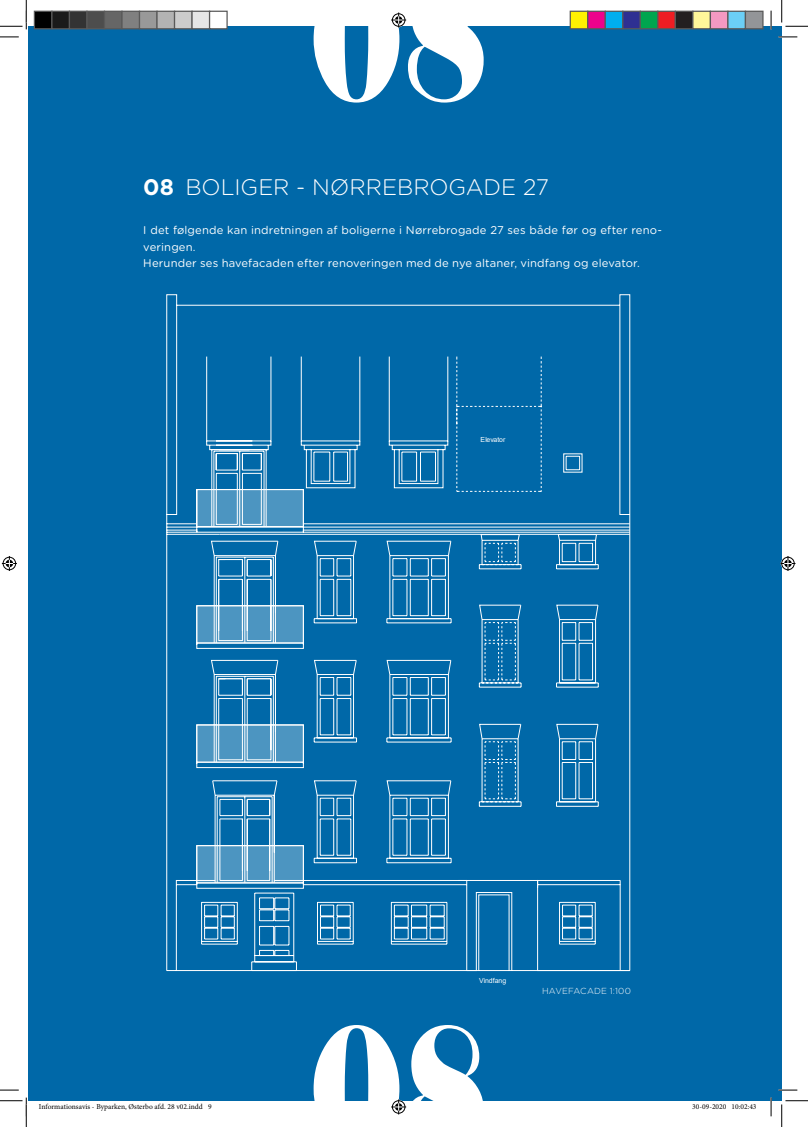
<style>
.page{position:relative;width:808px;height:1127px;background:#fff}
.page>*{position:absolute;margin:0;border:0;box-sizing:border-box;transform-origin:0 0}
.t1{font:169px "Elephant";color:#fff;scale:.74 1}
.t2{font:300 22.5px "Gotham Rounded";color:#fff}
.t3{font:11.25px/16.2px "Gotham Rounded";letter-spacing:.01em;color:#fff}
.t4{font:300 8.75px "Gotham Rounded";letter-spacing:.02em;color:#fff}
.t5{font:7.5px "Minion Pro";color:#000}
.t6{font:7px "Arial";letter-spacing:.005em;color:#fff}
.s1{font-weight:700}
</style>
<div class="page">
<div style="left:28px;top:26px;width:753px;height:1074px;background:#0068a8"></div>
<svg style="left:166px;top:294px;width:464px;height:676px"></svg>
<svg style="left:196px;top:356px;width:434px;height:614px"></svg>
<svg style="left:478px;top:795px;width:43px;height:11px"></svg>
<svg style="left:212px;top:533px;width:386px;height:262px"></svg>
<hr style="left:807px;top:284px;width:1px;height:730px;background:#231f20">
<hr style="left:143px;top:284px;width:507px;height:1px;background:#231f20">
<hr style="left:143px;top:284px;width:1px;height:730px;background:#231f20">
<hr style="left:143px;top:1126px;width:507px;height:1px;background:#231f20">
<svg style="left:0;top:36px;width:19px;height:2px"></svg>
<svg style="left:778px;top:36px;width:19px;height:2px"></svg>
<svg style="left:0;top:1089px;width:19px;height:1px"></svg>
<svg style="left:778px;top:1088px;width:19px;height:2px"></svg>
<svg style="left:770px;top:11px;width:1px;height:18px"></svg>
<svg style="left:770px;top:1097px;width:1px;height:18px"></svg>
<svg style="left:0;top:0;width:27px;height:29px"></svg>
<svg style="left:0;top:1097px;width:27px;height:29px"></svg>
<svg style="left:781px;top:0;width:26px;height:27px"></svg>
<svg style="left:781px;top:1100px;width:27px;height:27px"></svg>
<svg style="left:391px;top:13px;width:15px;height:15px"></svg>
<svg style="left:391px;top:1099px;width:15px;height:15px"></svg>
<svg style="left:2px;top:556px;width:15px;height:15px"></svg>
<svg style="left:780px;top:556px;width:15px;height:15px"></svg>
<div style="left:34px;top:11px;width:18px;height:18px;background:#000"></div>
<div style="left:34px;top:11px;width:18px;height:18px;border:1px solid #595959"></div>
<div style="left:52px;top:11px;width:17px;height:18px;background:#1a1a1a"></div>
<div style="left:51px;top:11px;width:19px;height:18px;border:1px solid #595959"></div>
<div style="left:69px;top:11px;width:18px;height:18px;background:#333"></div>
<div style="left:69px;top:11px;width:19px;height:18px;border:1px solid #595959"></div>
<div style="left:87px;top:11px;width:17px;height:18px;background:#4d4d4d"></div>
<div style="left:86px;top:11px;width:19px;height:18px;border:1px solid #595959"></div>
<div style="left:104px;top:11px;width:18px;height:18px;background:#666"></div>
<div style="left:104px;top:11px;width:18px;height:18px;border:1px solid #595959"></div>
<div style="left:122px;top:11px;width:17px;height:18px;background:#808080"></div>
<div style="left:121px;top:11px;width:19px;height:18px;border:1px solid #595959"></div>
<div style="left:139px;top:11px;width:18px;height:18px;background:#999"></div>
<div style="left:139px;top:11px;width:19px;height:18px;border:1px solid #595959"></div>
<div style="left:157px;top:11px;width:17px;height:18px;background:#b3b3b3"></div>
<div style="left:156px;top:11px;width:19px;height:18px;border:1px solid #595959"></div>
<div style="left:174px;top:11px;width:18px;height:18px;background:#ccc"></div>
<div style="left:174px;top:11px;width:18px;height:18px;border:1px solid #595959"></div>
<div style="left:192px;top:11px;width:17px;height:18px;background:#e6e6e6"></div>
<div style="left:191px;top:11px;width:19px;height:18px;border:1px solid #595959"></div>
<div style="left:209px;top:11px;width:18px;height:18px;background:#fff"></div>
<div style="left:209px;top:11px;width:19px;height:18px;border:1px solid #595959"></div>
<div style="left:570px;top:11px;width:17px;height:18px;background:#fff101"></div>
<div style="left:569px;top:11px;width:19px;height:18px;border:1px solid #595959"></div>
<div style="left:587px;top:11px;width:18px;height:18px;background:#ed028c"></div>
<div style="left:587px;top:11px;width:18px;height:18px;border:1px solid #595959"></div>
<div style="left:605px;top:11px;width:17px;height:18px;background:#00aeef"></div>
<div style="left:604px;top:11px;width:19px;height:18px;border:1px solid #595959"></div>
<div style="left:622px;top:11px;width:18px;height:18px;background:#2e3092"></div>
<div style="left:622px;top:11px;width:18px;height:18px;border:1px solid #595959"></div>
<div style="left:640px;top:11px;width:17px;height:18px;background:#00a54f"></div>
<div style="left:639px;top:11px;width:19px;height:18px;border:1px solid #595959"></div>
<div style="left:657px;top:11px;width:18px;height:18px;background:#ee1d23"></div>
<div style="left:657px;top:11px;width:18px;height:18px;border:1px solid #595959"></div>
<div style="left:675px;top:11px;width:17px;height:18px;background:#231f20"></div>
<div style="left:674px;top:11px;width:19px;height:18px;border:1px solid #595959"></div>
<div style="left:692px;top:11px;width:18px;height:18px;background:#fff79a"></div>
<div style="left:692px;top:11px;width:18px;height:18px;border:1px solid #595959"></div>
<div style="left:710px;top:11px;width:17px;height:18px;background:#f499c2"></div>
<div style="left:709px;top:11px;width:19px;height:18px;border:1px solid #595959"></div>
<div style="left:727px;top:11px;width:18px;height:18px;background:#6bcff6"></div>
<div style="left:727px;top:11px;width:18px;height:18px;border:1px solid #595959"></div>
<div style="left:745px;top:11px;width:17px;height:18px;background:#939598"></div>
<div style="left:744px;top:11px;width:19px;height:18px;border:1px solid #595959"></div>
<p class="t1" style="left:309px;top:-66px;width:243px">08</p>
<p class="t2" style="left:143px;top:172px;width:407px"><span class="s1">08</span> BOLIGER - NØRREBROGADE 27</p>
<p class="t3" style="left:143px;top:222px;width:520px">I det følgende kan indretningen af boligerne i Nørrebrogade 27 ses både før og efter reno&shy;veringen.</p>
<p class="t3" style="left:143px;top:254px;width:498px">Herunder ses havefacaden efter renoveringen med de nye altaner, vindfang og elevator.</p>
<p class="t6" style="left:480px;top:435px;width:26px">Elevator</p>
<p class="t6" style="left:479px;top:975px;width:29px">Vindfang</p>
<p class="t4" style="left:541px;top:985px;width:90px">HAVEFACADE 1:100</p>
<p class="t1" style="left:309px;top:983px;width:243px">08</p>
<p class="t5" style="left:39px;top:1101px;width:174px">Informationsavis - Byparken, Østerbo afd. 28 v02.indd 9</p>
<p class="t5" style="left:692px;top:1101px;width:66px">30-09-2020 10:02:43</p>
</div>
